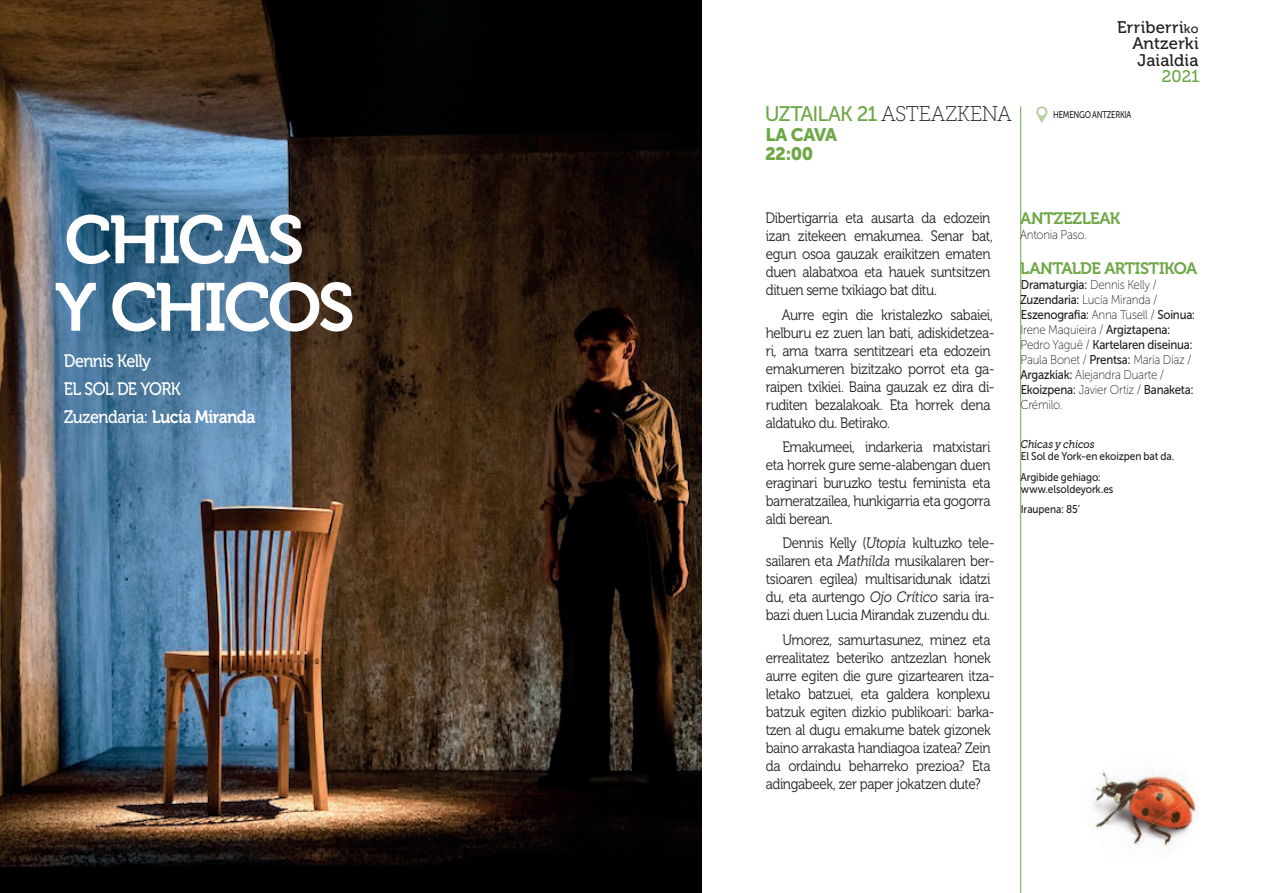
<style>
.page{position:relative;width:1263px;height:893px;background:#fff}
.page>*{position:absolute;margin:0;border:0;box-sizing:border-box;transform-origin:0 0}
.t1{font:67.5px/67.5px "Museo 700";letter-spacing:-.05em;color:#fff}
.t2{font:21px "Museo Sans 500";letter-spacing:-.045em;color:#6ea846}
.t3{font:18px "Museo 700";letter-spacing:-.035em;color:#fff;scale:.9 1}
.t4{font:18px/28px "Museo 500";letter-spacing:-.04em;color:#fff;scale:.9 1}
.t5{font:18px/19.5px "Museo Sans 900";letter-spacing:-.03em;color:#6ea846}
.t6{font:16.8px/16.5px "Museo 500";letter-spacing:.01em;color:#231f20;text-align:right}
.t7{font:16.8px "Museo 500";color:#6ea846}
.t8{font:16.5px "Museo 700";letter-spacing:-.03em;color:#6ea846}
.t9{font:15px/18px "Museo 300";letter-spacing:-.03em;color:#231f20;scale:.9 1}
.t10{font:12.75px/15px "Museo Sans 100";letter-spacing:-.02em;color:#231f20;scale:.9 1}
.t11{font:12.75px "Museo Sans 500";letter-spacing:-.02em;color:#231f20;scale:.9 1}
.t12{font:11.25px/20.5px "Museo Sans 500";letter-spacing:-.01em;color:#231f20;scale:.9 1}
.t13{font:italic 11.25px "Museo Slab 500";letter-spacing:-.01em;color:#231f20;scale:.9 1}
.t14{font:9.75px "Museo Sans 500";letter-spacing:-.03em;color:#231f20;scale:.79 1}
.s1{font-family:"Museo 500"}
.s2{font-family:"Museo Slab 100";font-size:21.15px;color:#231f20}
.s3{font-size:12.6px}
.s4{font-family:"Museo Slab 300";font-style:italic}
.s5{font-family:"Museo Sans 100"}
.s6{font-family:"Museo Sans 500"}
</style>
<div class="page">
<hr style="left:1020px;top:106px;width:1px;height:787px;background:#6ea846">
<img style="left:0;top:0;width:702px;height:893px">
<svg style="left:1036px;top:106px;width:11px;height:17px"></svg>
<img style="left:1101px;top:771px;width:28px;height:11px">
<img style="left:1129px;top:772px;width:60px;height:20px">
<img style="left:1093px;top:782px;width:76px;height:47px">
<img style="left:1107px;top:812px;width:67px;height:35px">
<img style="left:1169px;top:792px;width:30px;height:50px">
<h1 class="t1" style="left:55px;top:207px;width:301px">CHICAS<br>Y CHICOS</h1>
<p class="t4" style="left:64px;top:347px;width:131px">Dennis Kelly<br>EL SOL DE YORK</p>
<p class="t3" style="left:64px;top:407px;width:214px"><span class="s1">Zuzendaria:</span> Lucía Miranda</p>
<h2 class="t2" style="left:765px;top:102px;width:248px">UZTAILAK 21 <span class="s2">ASTEAZKENA</span></h2>
<p class="t5" style="left:765px;top:125px;width:74px">LA CAVA<br>22:00</p>
<p class="t6" style="left:1117px;top:19px;width:83px">Erriberri<span class="s3">ko<br></span>Antzerki<br>Jaialdia</p>
<p class="t7" style="left:1162px;top:67px;width:39px">2021</p>
<p class="t14" style="left:1053px;top:110px;width:100px">HEMENGO ANTZERKIA</p>
<p class="t9" style="left:765px;top:209px;width:254px">Dibertigarria eta ausarta da edozein izan zitekeen emakumea. Senar bat, egun osoa gauzak eraikitzen ematen duen alabatxoa eta hauek suntsitzen dituen seme txikiago bat ditu.</p>
<p class="t9" style="left:766px;top:306px;width:256px;text-indent:16px">Aurre egin die kristalezko sabaiei, helburu ez zuen lan bati, adiskidetzea&shy;ri, ama txarra sentitzeari eta edozein emakumeren bizitzako porrot eta ga&shy;raipen txikiei. Baina gauzak ez dira di&shy;ruditen bezalakoak. Eta horrek dena aldatuko du. Betirako.</p>
<p class="t9" style="left:766px;top:438px;width:251px;text-align:justify;text-indent:17px">Emakumeei, indarkeria matxistari eta horrek gure seme-alabengan duen eraginari buruzko testu feminista eta barneratzailea, hunkigarria eta gogorra aldi berean.</p>
<p class="t9" style="left:766px;top:534px;width:256px;text-indent:17px">Dennis Kelly (<span class="s4">Utopia</span> kultuzko tele&shy;sailaren eta <span class="s4">Mathilda</span> musikalaren ber&shy;tsioaren egilea) multisaridunak idatzi du, eta aurtengo <span class="s4">Ojo Crítico</span> saria ira&shy;bazi duen Lucia Mirandak zuzendu du.</p>
<p class="t9" style="left:766px;top:631px;width:256px;text-indent:17px">Umorez, samurtasunez, minez eta errealitatez beteriko antzezlan honek aurre egiten die gure gizartearen itza&shy;letako batzuei, eta galdera konplexu batzuk egiten dizkio publikoari: barka&shy;tzen al dugu emakume batek gizonek baino arrakasta handiagoa izatea? Zein da ordaindu beharreko prezioa? Eta adingabeek, zer paper jokatzen dute?</p>
<p class="t8" style="left:1020px;top:209px;width:101px">ANTZEZLEAK</p>
<p class="t10" style="left:1020px;top:228px;width:76px">Antonia Paso.</p>
<p class="t8" style="left:1020px;top:259px;width:178px">LANTALDE ARTISTIKOA</p>
<p class="t11" style="left:1021px;top:277px;width:153px">Dramaturgia: <span class="s5">Dennis Kelly /</span></p>
<p class="t10" style="left:1020px;top:292px;width:154px"><span class="s6">Zuzendaria:</span> Lucía Miranda /</p>
<p class="t11" style="left:1021px;top:307px;width:195px">Eszenografia: <span class="s5">Anna Tusell /</span> Soinua:</p>
<p class="t10" style="left:1020px;top:322px;width:168px">Irene Maquieira / <span class="s6">Argiztapena:</span></p>
<p class="t11" style="left:1020px;top:337px;width:193px"><span class="s5">Pedro Yaguë /</span> Kartelaren diseinua:</p>
<p class="t10" style="left:1020px;top:352px;width:192px">Paula Bonet / <span class="s6">Prentsa:</span> María Díaz /<br><span class="s6">Argazkiak:</span> Alejandra Duarte /</p>
<p class="t11" style="left:1021px;top:382px;width:194px">Ekoizpena: <span class="s5">Javier Ortiz /</span> Banaketa:</p>
<p class="t10" style="left:1020px;top:397px;width:48px">Crémilo.</p>
<p class="t13" style="left:1020px;top:438px;width:84px">Chicas y chicos</p>
<p class="t12" style="left:1020px;top:446px;width:172px">El Sol de York-en ekoizpen bat da.<br>Argibide gehiago:</p>
<p class="t12" style="left:1021px;top:479px;width:104px">www.elsoldeyork.es<br>Iraupena: 85’</p>
</div>
